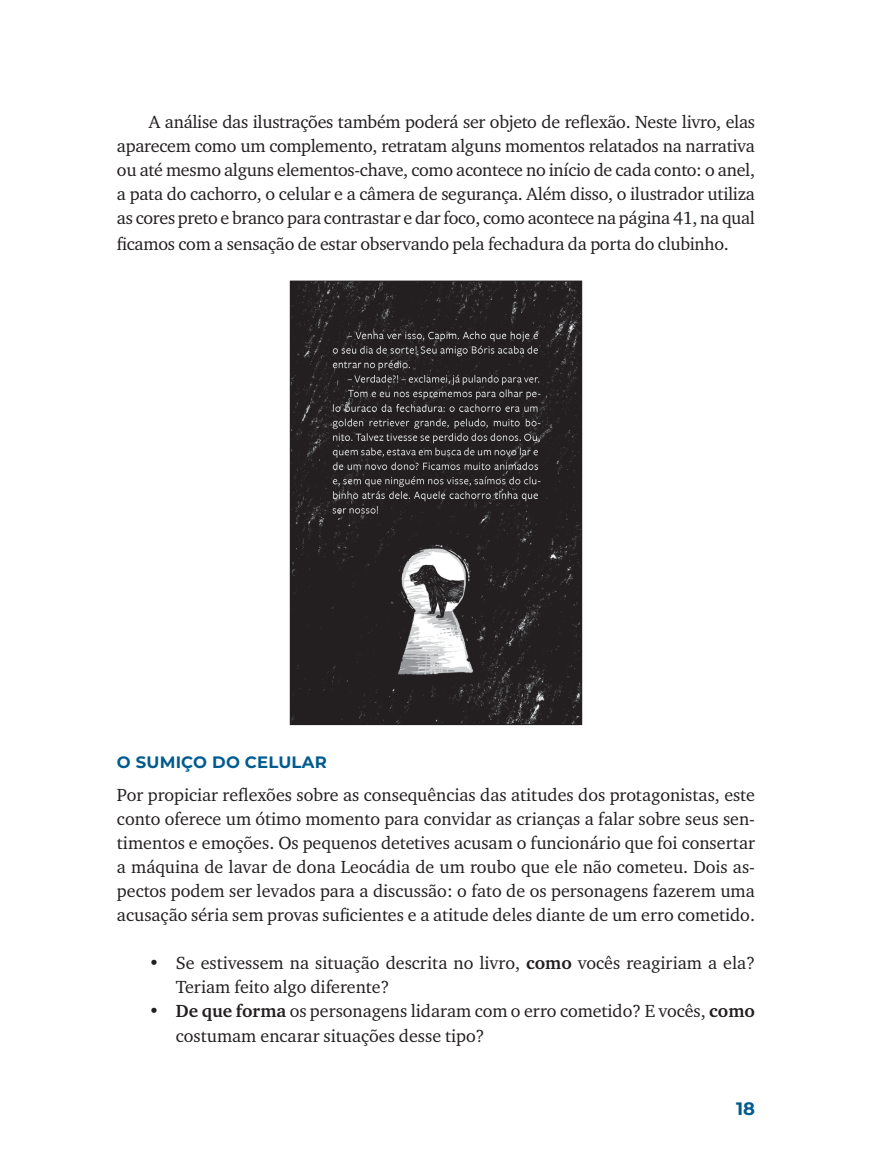
<style>
.page{position:relative;width:872px;height:1170px;background:#fff}
.page>*{position:absolute;margin:0;border:0;box-sizing:border-box;transform-origin:0 0}
.t1{font:18px/24px "Charter ITC Std";color:#231f20;text-align:justify}
.t2{font:700 18px "Montserrat";color:#005c8e}
.t3{font:700 16.5px "Montserrat";letter-spacing:.01em;color:#005c8e}
.s1{font-weight:700}
</style>
<div class="page">
<img style="left:292px;top:283px;width:288px;height:440px">
<div style="left:290px;top:281px;width:292px;height:444px;border:1px solid #231f20"></div>
<p class="t1" style="left:117px;top:109px;width:639px;text-indent:32px">A análise das ilustrações também poderá ser objeto de reflexão. Neste livro, elas aparecem como um complemento, retratam alguns momentos relatados na narrativa ou até mesmo alguns elementos-chave, como acontece no início de cada conto: o anel, a pata do cachorro, o celular e a câmera de segurança. Além disso, o ilustrador utiliza as cores preto e branco para contrastar e dar foco, como acontece na página 41, na qual ficamos com a sensação de estar observando pela fechadura da porta do clubinho.</p>
<p class="t3" style="left:117px;top:750px;width:211px">O SUMIÇO DO CELULAR</p>
<p class="t1" style="left:117px;top:782px;width:639px">Por propiciar reflexões sobre as consequências das atitudes dos protagonistas, este conto oferece um ótimo momento para convidar as crianças a falar sobre seus sen&shy;timentos e emoções. Os pequenos detetives acusam o funcionário que foi consertar a máquina de lavar de dona Leocádia de um roubo que ele não cometeu. Dois as&shy;pectos podem ser levados para a discussão: o fato de os personagens fazerem uma acusação séria sem provas suficientes e a atitude deles diante de um erro cometido.</p>
<p class="t1" style="left:176px;top:950px;width:580px;text-indent:-27px">• Se estivessem na situação descrita no livro, <span class="s1">como</span> vocês reagiriam a ela?<br>Teriam feito algo diferente?</p>
<p class="t1" style="left:176px;top:997px;width:580px;line-height:25.5px;text-indent:-27px">• <span class="s1">De que forma</span> os personagens lidaram com o erro cometido? E vocês, <span class="s1">como </span>costumam encarar situações desse tipo?</p>
<p class="t2" style="left:736px;top:1095px;width:20px">18</p>
</div>
